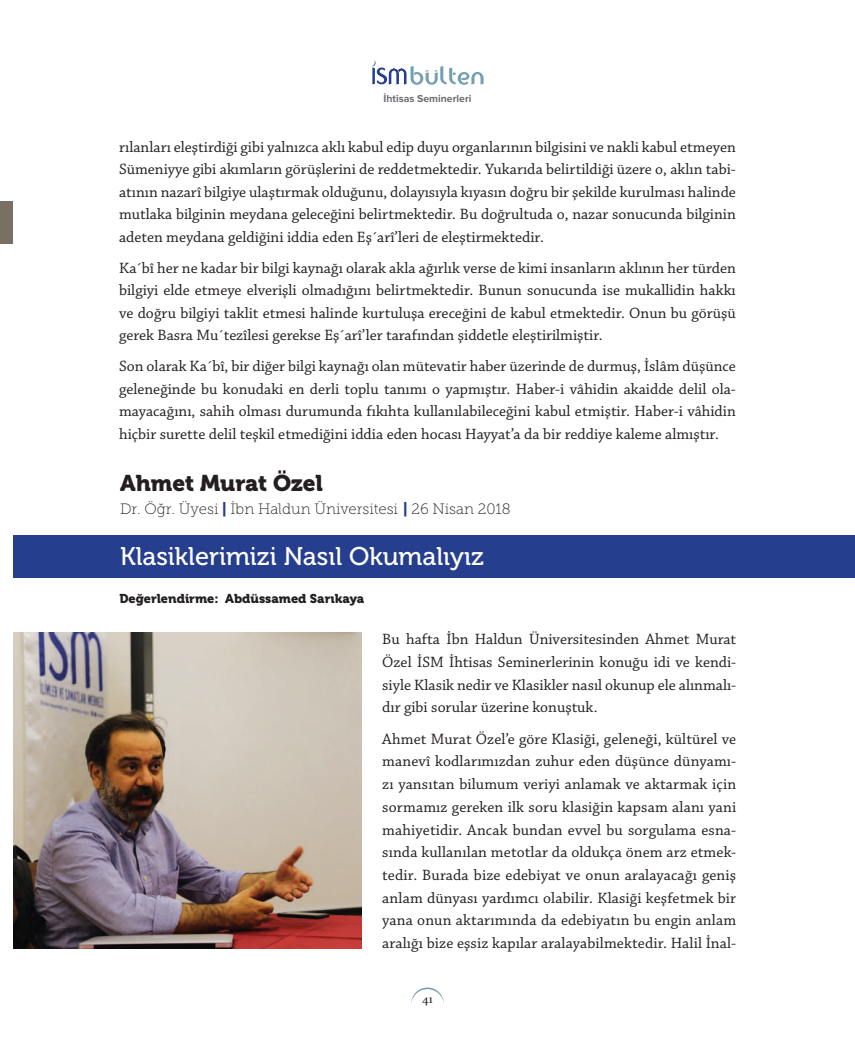
<style>
.page{position:relative;width:855px;height:1046px;background:#fff}
.page>*{position:absolute;margin:0;border:0;box-sizing:border-box;transform-origin:0 0}
.t1{font:25.5px "Museo 500";color:#fff}
.t2{font:22.65px "Museo 900";color:#231f20}
.t3{font:15.75px/22.8px "Chaparral Pro";color:#231f20;text-align:justify}
.t4{font:15px "Museo Slab 100";color:#231f20}
.t5{font:12.75px "Museo 900";color:#231f20}
.t6{font:12.3px "Constantia";color:#231f20}
.t7{font:700 10.5px "Proxima Nova";color:#6c6d70}
.s1{font-family:"Museo Slab 900";color:#253f8e}
</style>
<div class="page">
<div style="left:0;top:201px;width:13px;height:43px;background:#796f62"></div>
<img style="left:14px;top:632px;width:347px;height:316px">
<div style="left:13px;top:535px;width:842px;height:42px;background:#253f8e"></div>
<svg style="left:372px;top:60px;width:111px;height:25px"></svg>
<svg style="left:411px;top:988px;width:33px;height:15px"></svg>
<p class="t7" style="left:383px;top:92px;width:89px">İhtisas Seminerleri</p>
<p class="t3" style="left:119px;top:136px;width:618px">rılanları eleştirdiği gibi yalnızca aklı kabul edip duyu organlarının bilgisini ve nakli kabul etmeyen Sümeniyye gibi akımların görüşlerini de reddetmektedir. Yukarıda belirtildiği üzere o, aklın tabi&shy;atının nazarî bilgiye ulaştırmak olduğunu, dolayısıyla kıyasın doğru bir şekilde kurulması halinde mutlaka bilginin meydana geleceğini belirtmektedir. Bu doğrultuda o, nazar sonucunda bilginin adeten meydana geldiğini iddia eden Eş´arî’leri de eleştirmektedir.</p>
<p class="t3" style="left:119px;top:257px;width:618px">Ka´bî her ne kadar bir bilgi kaynağı olarak akla ağırlık verse de kimi insanların aklının her türden bilgiyi elde etmeye elverişli olmadığını belirtmektedir. Bunun sonucunda ise mukallidin hakkı ve doğru bilgiyi taklit etmesi halinde kurtuluşa ereceğini de kabul etmektedir. Onun bu görüşü gerek Basra Mu´tezîlesi gerekse Eş´arî’ler tarafından şiddetle eleştirilmiştir.</p>
<p class="t3" style="left:119px;top:356px;width:618px">Son olarak Ka´bî, bir diğer bilgi kaynağı olan mütevatir haber üzerinde de durmuş, İslâm düşünce geleneğinde bu konudaki en derli toplu tanımı o yapmıştır. Haber-i vâhidin akaidde delil ola&shy;mayacağını, sahih olması durumunda fıkıhta kullanılabileceğini kabul etmiştir. Haber-i vâhidin hiçbir surette delil teşkil etmediğini iddia eden hocası Hayyat’a da bir reddiye kaleme almıştır.</p>
<h2 class="t2" style="left:120px;top:470px;width:204px">Ahmet Murat Özel</h2>
<p class="t4" style="left:120px;top:501px;width:392px">Dr. Öğr. Üyesi <span class="s1">|</span> İbn Haldun Üniversitesi <span class="s1">|</span> 26 Nisan 2018</p>
<h1 class="t1" style="left:120px;top:542px;width:365px">Klasiklerimizi Nasıl Okumalıyız</h1>
<p class="t5" style="left:119px;top:591px;width:246px">Değerlendirme: Abdüssamed Sarıkaya</p>
<p class="t3" style="left:382px;top:628px;width:355px">Bu hafta İbn Haldun Üniversitesinden Ahmet Murat Özel İSM İhtisas Seminerlerinin konuğu idi ve kendi&shy;siyle Klasik nedir ve Klasikler nasıl okunup ele alınmalı&shy;dır gibi sorular üzerine konuştuk.</p>
<p class="t3" style="left:382px;top:728px;width:355px">Ahmet Murat Özel’e göre Klasiği, geleneği, kültürel ve manevî kodlarımızdan zuhur eden düşünce dünyamı&shy;zı yansıtan bilumum veriyi anlamak ve aktarmak için sormamız gereken ilk soru klasiğin kapsam alanı yani mahiyetidir. Ancak bundan evvel bu sorgulama esna&shy;sında kullanılan metotlar da oldukça önem arz etmek&shy;tedir. Burada bize edebiyat ve onun aralayacağı geniş anlam dünyası yardımcı olabilir. Klasiği keşfetmek bir yana onun aktarımında da edebiyatın bu engin anlam aralığı bize eşsiz kapılar aralayabilmektedir. Halil İnal-</p>
<p class="t6" style="left:422px;top:991px;width:12px">41</p>
</div>
